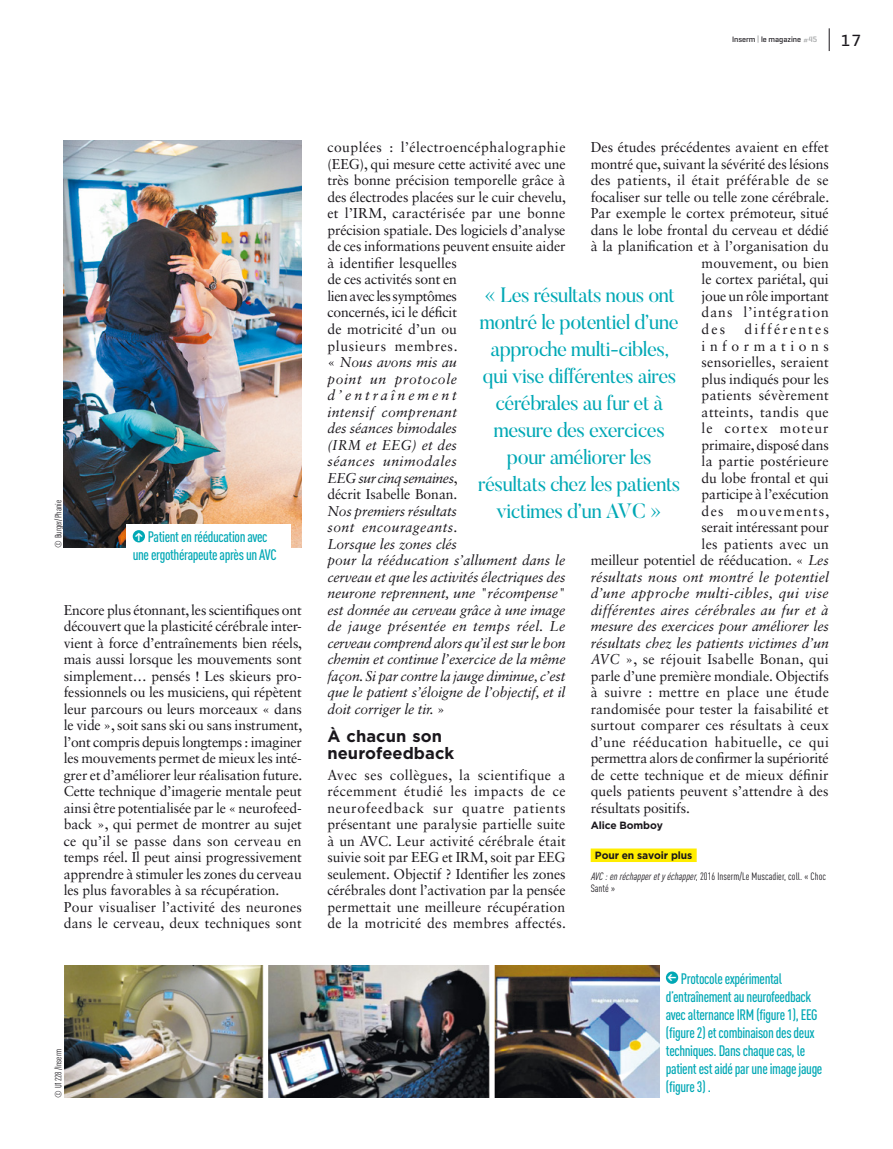
<style>
.page{position:relative;width:893px;height:1149px;background:#fff}
.page>*{position:absolute;margin:0;border:0;box-sizing:border-box;transform-origin:0 0}
.t1{font:20.7px/27px "Butler";letter-spacing:-.025em;color:#00a8b5;text-align:center}
.t2{font:700 16.5px/16.5px "Gotham";letter-spacing:.005em;color:#1a171c}
.t3{font:500 16.5px "Geogrotesque Stencil A";color:#1a171c}
.t4{font:500 condensed 15px/18px "DINOT";letter-spacing:-.025em;color:#00a8b5}
.t5{font:14.25px/16.5px "Sabon LT Std";letter-spacing:-.01em;color:#1a171c}
.t6{font:italic 14.25px/16.5px "Sabon LT Std";letter-spacing:-.005em;color:#1a171c}
.t7{font:14.25px "Sabon LT Std";letter-spacing:.015em;color:#1a171c}
.t8{font:14.25px "Sabon LT Std";letter-spacing:.03em;color:#1a171c}
.t9{font:14.25px "Sabon LT Std";letter-spacing:.025em;color:#1a171c}
.t10{font:14.25px "Sabon LT Std";letter-spacing:.01em;color:#1a171c}
.t11{font:italic 14.25px "Sabon LT Std";letter-spacing:.015em;color:#1a171c}
.t12{font:italic 14.25px "Sabon LT Std";letter-spacing:.02em;color:#1a171c}
.t13{font:14.25px "Sabon LT Std";letter-spacing:.07em;color:#1a171c}
.t14{font:14.25px "Sabon LT Std";letter-spacing:.02em;color:#1a171c}
.t15{font:14.25px "Sabon LT Std";letter-spacing:.075em;color:#1a171c}
.t16{font:14.25px "Sabon LT Std";letter-spacing:.09em;color:#1a171c}
.t17{font:14.25px "Sabon LT Std";letter-spacing:.325em;color:#1a171c}
.t18{font:14.25px "Sabon LT Std";letter-spacing:.155em;color:#1a171c}
.t19{font:condensed 10.5px/12px "DINOT";letter-spacing:.005em;color:#1a171c}
.t20{font:700 10.5px "Gotham";letter-spacing:-.01em;color:#1a171c}
.t21{font:condensed 9px "DINOT";color:#1a171c}
.t22{font:500 7.95px "Geogrotesque Stencil A";color:#1a171c}
.s1{color:#9c9e9f}
.s2{font-style:italic}
.s3{font-style:normal}
</style>
<div class="page">
<div style="left:591px;top:848px;width:106px;height:10px;background:#ffed00"></div>
<hr style="left:591px;top:858px;width:106px;height:3px;background:#ffed00">
<img style="left:64px;top:965px;width:200px;height:132px">
<img style="left:494px;top:965px;width:166px;height:132px">
<img style="left:268px;top:965px;width:222px;height:132px">
<svg style="left:666px;top:971px;width:12px;height:12px"></svg>
<img style="left:64px;top:140px;width:238px;height:407px">
<div style="left:127px;top:524px;width:164px;height:42px;background:#fff"></div>
<div style="left:133px;top:530px;width:12px;height:12px;background:#00a8b5;border-radius:50%"></div>
<svg style="left:829px;top:28px;width:1px;height:23px"></svg>
<svg style="left:668px;top:973px;width:8px;height:7px"></svg>
<p class="t22" style="left:732px;top:34px;width:87px">Inserm <span class="s1">|</span> le magazine <span class="s1">#45</span></p>
<p class="t3" style="left:841px;top:30px;width:21px">17</p>
<p class="t21" style="left:53px;top:547px;width:49px;rotate:-90deg">© Burger/Phanie</p>
<p class="t4" style="left:133px;top:528px;width:145px;text-align:center">Patient en rééducation avec<br>une ergothérapeute après un AVC</p>
<p class="t5" style="left:64px;top:601px;width:240px">Encore plus étonnant, les scientifiques ont découvert que la plasticité cérébrale inter&shy;vient à force d’entraînements bien réels, mais aussi lorsque les mouvements sont simplement… pensés ! Les skieurs pro&shy;fessionnels ou les musiciens, qui répètent leur parcours ou leurs morceaux « dans le vide », soit sans ski ou sans instrument, l’ont compris depuis longtemps : imaginer les mouvements permet de mieux les inté&shy;grer et d’améliorer leur réalisation future.<br>Cette technique d’imagerie mentale peut ainsi être potentialisée par le « neurofeed&shy;back », qui permet de montrer au sujet ce qu’il se passe dans son cerveau en temps réel. Il peut ainsi progressivement apprendre à stimuler les zones du cerveau les plus favorables à sa récupération.<br>Pour visualiser l’activité des neurones dans le cerveau, deux techniques sont</p>
<p class="t21" style="left:53px;top:1097px;width:50px;rotate:-90deg">© U1228 /Inserm</p>
<p class="t5" style="left:591px;top:139px;width:239px">Des études précédentes avaient en effet</p>
<p class="t5" style="left:591px;top:155px;width:240px">montré que, suivant la sévérité des lésions</p>
<p class="t9" style="left:591px;top:172px;width:240px">des patients, il était préférable de se</p>
<p class="t5" style="left:591px;top:188px;width:240px">focaliser sur telle ou telle zone cérébrale.</p>
<p class="t5" style="left:591px;top:205px;width:240px">Par exemple le cortex prémoteur, situé</p>
<p class="t5" style="left:591px;top:221px;width:240px">dans le lobe frontal du cerveau et dédié</p>
<p class="t5" style="left:591px;top:238px;width:240px">à la planification et à l’organisation du</p>
<p class="t10" style="left:702px;top:254px;width:129px">mouvement, ou bien</p>
<p class="t5" style="left:702px;top:271px;width:129px">le cortex pariétal, qui</p>
<p class="t5" style="left:702px;top:287px;width:129px">joue un rôle important</p>
<p class="t13" style="left:702px;top:304px;width:129px">dans l’intégration</p>
<p class="t5" style="left:702px;top:320px;width:25px">des</p>
<p class="t18" style="left:745px;top:320px;width:86px">différentes</p>
<p class="t17" style="left:702px;top:337px;width:129px">informations</p>
<p class="t7" style="left:702px;top:353px;width:129px">sensorielles, seraient</p>
<p class="t5" style="left:702px;top:370px;width:129px">plus indiqués pour les</p>
<p class="t8" style="left:702px;top:386px;width:129px">patients sévèrement</p>
<p class="t8" style="left:702px;top:403px;width:129px">atteints, tandis que</p>
<p class="t15" style="left:702px;top:419px;width:129px">le cortex moteur</p>
<p class="t5" style="left:702px;top:436px;width:129px">primaire, disposé dans</p>
<p class="t7" style="left:702px;top:452px;width:129px">la partie postérieure</p>
<p class="t5" style="left:702px;top:469px;width:129px">du lobe frontal et qui</p>
<p class="t5" style="left:702px;top:485px;width:129px">participe à l’exécution</p>
<p class="t16" style="left:702px;top:502px;width:129px">des mouvements,</p>
<p class="t5" style="left:702px;top:518px;width:129px">serait intéressant pour</p>
<p class="t14" style="left:702px;top:535px;width:129px">les patients avec un</p>
<p class="t5" style="left:591px;top:551px;width:240px">meilleur potentiel de rééducation. « <span class="s2">Les</span></p>
<p class="t11" style="left:591px;top:568px;width:240px">résultats nous ont montré le potentiel</p>
<p class="t12" style="left:591px;top:585px;width:239px">d’une approche multi-cibles, qui vise</p>
<p class="t6" style="left:591px;top:601px;width:239px">différentes aires cérébrales au fur et à</p>
<p class="t6" style="left:591px;top:618px;width:240px">mesure des exercices pour améliorer les</p>
<p class="t6" style="left:591px;top:634px;width:240px">résultats chez les patients victimes d’un</p>
<p class="t7" style="left:591px;top:650px;width:240px"><span class="s2">AVC</span> », se réjouit Isabelle Bonan, qui</p>
<p class="t5" style="left:591px;top:667px;width:240px">parle d’une première mondiale. Objectifs</p>
<p class="t9" style="left:591px;top:683px;width:240px">à suivre : mettre en place une étude</p>
<p class="t5" style="left:591px;top:700px;width:240px">randomisée pour tester la faisabilité et</p>
<p class="t7" style="left:591px;top:716px;width:240px">surtout comparer ces résultats à ceux</p>
<p class="t8" style="left:591px;top:733px;width:240px">d’une rééducation habituelle, ce qui</p>
<p class="t5" style="left:591px;top:749px;width:240px">permettra alors de confirmer la supériorité</p>
<p class="t10" style="left:591px;top:766px;width:239px">de cette technique et de mieux définir</p>
<p class="t5" style="left:591px;top:782px;width:239px">quels patients peuvent s’attendre à des</p>
<p class="t5" style="left:591px;top:799px;width:101px">résultats positifs.</p>
<p class="t20" style="left:591px;top:818px;width:74px">Alice Bomboy</p>
<p class="t20" style="left:595px;top:848px;width:99px">Pour en savoir plus</p>
<p class="t19" style="left:591px;top:869px;width:237px"><span class="s2">AVC:enréchapperety échapper</span>, 2016 Inserm/Le Muscadier, coll. « Choc<br>Santé »</p>
<p class="t5" style="left:327px;top:139px;width:240px">couplées : l’électroencéphalographie (EEG), qui mesure cette activité avec une très bonne précision temporelle grâce à des électrodes placées sur le cuir chevelu, et l’IRM, caractérisée par une bonne précision spatiale. Des logiciels d’analyse de ces informations peuvent ensuite aider à identifier lesquelles<br>de ces activités sont en<br>lien avec les symptômes<br>concernés, ici le déficit<br>de motricité d’un ou<br>plusieurs membres.<br>« <span class="s2">Nous avons mis au<br>point un protocole d’entraînement<br>intensif comprenant<br>des séances bimodales<br>(IRM et EEG) et des<br>séances unimodales<br>EEG sur cinq semaines</span>,<br>décrit Isabelle Bonan.</p>
<p class="t6" style="left:327px;top:502px;width:240px">Nos premiers résultats<br>sont encourageants.<br>Lorsque les zones clés<br>pour la rééducation s’allument dans le cerveau et que les activités électriques des neurone reprennent, une "récompense" est donnée au cerveau grâce à une image de jauge présentée en temps réel. Le cerveau comprend alors qu’il est sur le bon chemin et continue l’exercice de la même façon. Si par contre la jauge diminue, c’est que le patient s’éloigne de l’objectif, et il doit corriger le tir. <span class="s3">»</span></p>
<p class="t2" style="left:327px;top:728px;width:128px">À chacun son neurofeedback</p>
<p class="t5" style="left:327px;top:766px;width:240px;text-align:justify">Avec ses collègues, la scientifique a récemment étudié les impacts de ce neurofeedback sur quatre patients présentant une paralysie partielle suite à un AVC. Leur activité cérébrale était suivie soit par EEG et IRM, soit par EEG seulement. Objectif ? Identifier les zones cérébrales dont l’activation par la pensée permettait une meilleure récupération de la motricité des membres affectés.</p>
<h1 class="t1" style="left:478px;top:280px;width:204px">« Les résultats nous ont montré le potentiel d’une approche multi-cibles, qui vise différentes aires cérébrales au fur et à mesure des exercices pour améliorer les résultats chez les patients victimes d’un AVC »</h1>
<p class="t4" style="left:666px;top:969px;width:158px;text-indent:15px">Protocole expérimental d’entraînement au neurofeedback avec alternance IRM (figure 1), EEG (figure 2) et combinaison des deux techniques. Dans chaque cas, le patient est aidé par une image jauge (figure 3) .</p>
</div>
